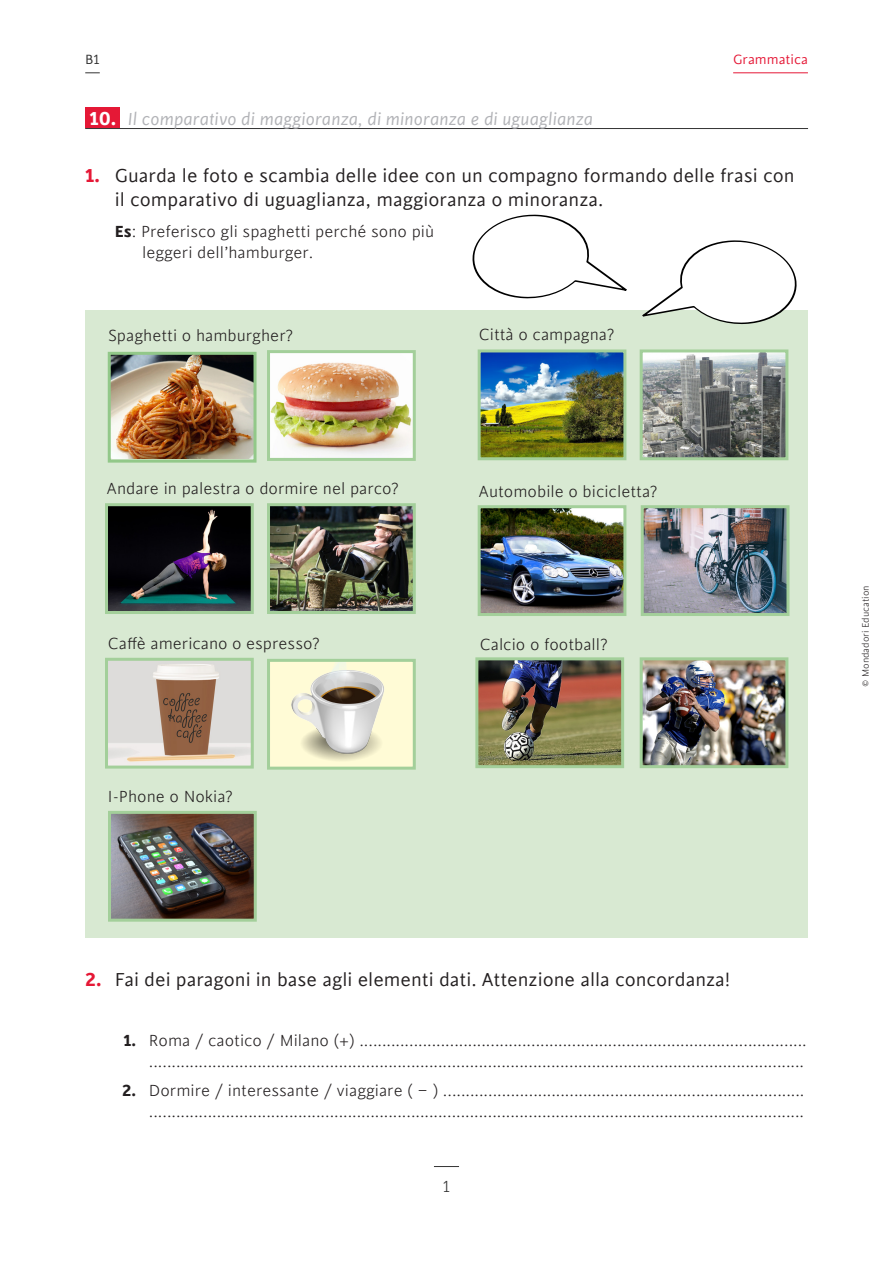
<style>
.page{position:relative;width:893px;height:1263px;background:#fff}
.page>*{position:absolute;margin:0;border:0;box-sizing:border-box;transform-origin:0 0}
.t1{font:21px/24px "Cinta";color:#231f20}
.t2{font:italic 19.5px "Cinta";color:#b2b3b7}
.testo__rientrato{font:300 18px/21px "Cinta";color:#231f20;text-align:right}
.Numero_pagina{font:300 18px "Cinta";color:#333}
.t3{font:15px "Cinta";color:#e51836}
.t4{font:15px "Cinta";color:#333}
.t5{font:300 10.5px "Cinta";color:#231f20}
.s1{font-weight:700;font-style:normal;font-size:21px;color:#fff}
.s2{font-weight:700;color:#e51836}
.s3{font-weight:700}
</style>
<div class="page">
<svg style="left:434px;top:1166px;width:25px;height:1px"></svg>
<hr style="left:733px;top:72px;width:75px;height:1px;background:#e51836">
<svg style="left:85px;top:72px;width:15px;height:1px"></svg>
<hr style="left:85px;top:128px;width:723px;height:1px;background:#333">
<div style="left:85px;top:107px;width:34px;height:21px;background:#e51836"></div>
<div style="left:85px;top:310px;width:723px;height:628px;background:#d8e9d2"></div>
<img style="left:271px;top:354px;width:141px;height:103px">
<div style="left:267px;top:350px;width:149px;height:111px;border:3px solid #a3cf9a"></div>
<img style="left:482px;top:353px;width:140px;height:103px">
<div style="left:478px;top:349px;width:148px;height:111px;border:3px solid #a3cf9a"></div>
<img style="left:644px;top:353px;width:140px;height:103px">
<div style="left:640px;top:349px;width:148px;height:111px;border:3px solid #a3cf9a"></div>
<img style="left:271px;top:507px;width:141px;height:103px">
<div style="left:267px;top:503px;width:149px;height:111px;border:3px solid #a3cf9a"></div>
<img style="left:109px;top:507px;width:141px;height:103px">
<div style="left:105px;top:503px;width:149px;height:111px;border:3px solid #a3cf9a"></div>
<img style="left:482px;top:509px;width:140px;height:103px">
<div style="left:478px;top:505px;width:148px;height:111px;border:3px solid #a3cf9a"></div>
<img style="left:645px;top:509px;width:140px;height:103px">
<div style="left:641px;top:505px;width:148px;height:111px;border:3px solid #a3cf9a"></div>
<img style="left:109px;top:662px;width:141px;height:102px">
<div style="left:105px;top:658px;width:149px;height:110px;border:3px solid #a3cf9a"></div>
<div style="left:268px;top:660px;width:146px;height:108px;background:#fffbd6"></div>
<img style="left:292px;top:663px;width:92px;height:98px">
<div style="left:267px;top:659px;width:149px;height:111px;border:3px solid #a3cf9a"></div>
<img style="left:479px;top:661px;width:141px;height:103px">
<div style="left:475px;top:657px;width:149px;height:111px;border:3px solid #a3cf9a"></div>
<img style="left:644px;top:661px;width:140px;height:103px">
<div style="left:640px;top:657px;width:148px;height:111px;border:3px solid #a3cf9a"></div>
<img style="left:112px;top:815px;width:141px;height:103px">
<div style="left:108px;top:811px;width:149px;height:111px;border:3px solid #a3cf9a"></div>
<img style="left:112px;top:356px;width:140px;height:102px">
<div style="left:108px;top:352px;width:148px;height:111px;border:3px solid #92c889"></div>
<svg style="left:472px;top:214px;width:325px;height:111px"></svg>
<p class="t4" style="left:85px;top:51px;width:16px">B1</p>
<p class="t3" style="left:733px;top:51px;width:76px">Grammatica</p>
<p class="t2" style="left:89px;top:108px;width:505px"><span class="s1">10.</span> Il comparativo di maggioranza, di minoranza e di uguaglianza</p>
<p class="t1" style="left:115px;top:165px;width:681px;text-indent:-30px"><span class="s2">1.</span> Guarda le foto e scambia delle idee con un compagno formando delle frasi con il comparativo di uguaglianza, maggioranza o minoranza.</p>
<p class="testo__rientrato" style="left:142px;top:221px;width:294px;text-align:left;text-indent:-27px"><span class="s3">Es</span>: Preferisco gli spaghetti perché sono più leggeri dell’hamburger.</p>
<p class="testo__rientrato" style="left:108px;top:326px;width:187px">Spaghetti o hamburgher?</p>
<p class="testo__rientrato" style="left:479px;top:325px;width:137px">Città o campagna?</p>
<p class="testo__rientrato" style="left:106px;top:478px;width:294px">Andare in palestra o dormire nel parco?</p>
<p class="testo__rientrato" style="left:108px;top:634px;width:213px">Caffè americano o espresso?</p>
<p class="testo__rientrato" style="left:108px;top:786px;width:126px">I-Phone o Nokia?</p>
<p class="testo__rientrato" style="left:478px;top:481px;width:181px">Automobile o bicicletta?</p>
<p class="testo__rientrato" style="left:480px;top:634px;width:129px">Calcio o football?</p>
<p class="t5" style="left:860px;top:687px;width:103px;rotate:-90deg">© Mondadori Education</p>
<p class="t1" style="left:85px;top:968px;width:647px"><span class="s2">2.</span> Fai dei paragoni in base agli elementi dati. Attenzione alla concordanza!</p>
<p class="testo__rientrato" style="left:124px;top:1030px;width:685px"><span class="s3">1.</span> Roma / caotico / Milano (+) ................................................................................................... .................................................................................................................................................</p>
<p class="testo__rientrato" style="left:122px;top:1081px;width:684px"><span class="s3">2.</span> Dormire / interessante / viaggiare ( – ) ................................................................................ .................................................................................................................................................</p>
<p class="Numero_pagina" style="left:443px;top:1177px;width:9px">1</p>
</div>
